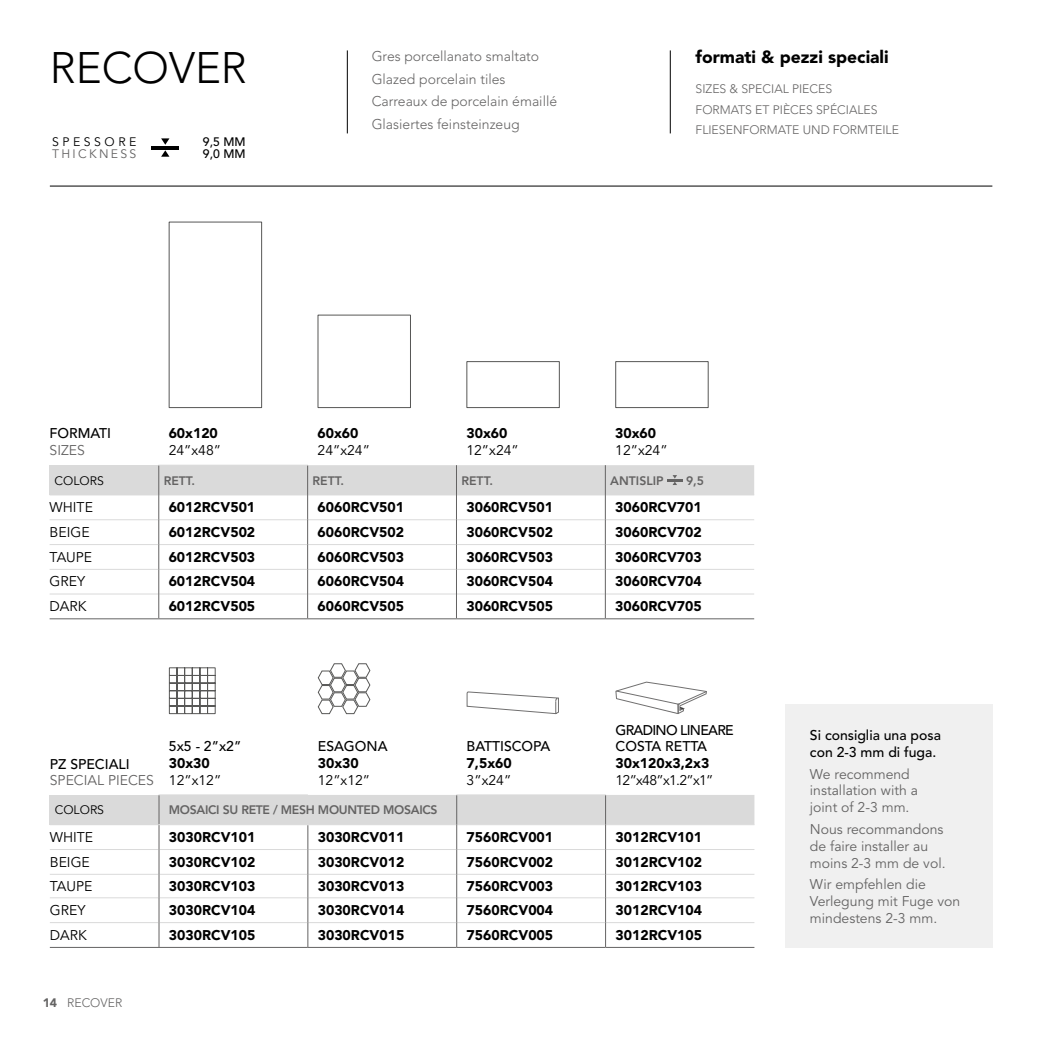
<style>
.page{position:relative;width:1042px;height:1042px;background:#fff}
.page>*{position:absolute;margin:0;border:0;box-sizing:border-box;transform-origin:0 0}
.t1{font:300 43.75px "Avenir LT Std";color:#000}
.t2{font:900 17.5px "Avenir LT Std";color:#000}
.t3{font:900 14px "Avenir LT Std";color:#000}
.t4{font:14px/16.8px "Avenir LT Std";color:#646363}
.t5{font:14px "Avenir LT Std";color:#000}
.t6{font:300 14px/22.6px "Avenir LT Std";color:#646363}
.t7{font:500 14px/16.8px "Avenir LT Std";color:#000}
.t8{font:500 14px/16.8px "Avenir LT Std";letter-spacing:-.05em;color:#000}
.t9{font:300 12.25px/20.5px "Avenir LT Std";color:#646363}
.t10{font:800 12.25px "Avenir LT Std";letter-spacing:-.025em;color:#646363}
.t11{font:12.25px "Avenir LT Std";color:#000}
.t12{font:500 12.25px/12.2px "Avenir LT Std";color:#000}
.t13{font:12.25px "Avenir LT Std";letter-spacing:.19em;color:#646363}
.t14{font:12.25px "Avenir LT Std";letter-spacing:.29em;color:#000}
.t15{font:800 12.25px "Avenir LT Std";color:#646363}
.s1{font-weight:900}
</style>
<div class="page">
<hr style="left:50px;top:186px;width:942px;height:1px;background:#000">
<hr style="left:347px;top:50px;width:1px;height:83px;background:#000">
<hr style="left:670px;top:50px;width:1px;height:83px;background:#000">
<svg style="left:161px;top:138px;width:8px;height:19px"></svg>
<hr style="left:151px;top:146px;width:28px;height:3px;background:#000">
<div style="left:50px;top:465px;width:109px;height:30px;background:#dadada"></div>
<hr style="left:50px;top:519px;width:108px;height:1px;background:#dadada">
<hr style="left:50px;top:544px;width:108px;height:1px;background:#dadada">
<hr style="left:50px;top:569px;width:108px;height:1px;background:#dadada">
<hr style="left:50px;top:593px;width:108px;height:1px;background:#dadada">
<hr style="left:50px;top:618px;width:109px;height:1px;background:#646363">
<hr style="left:159px;top:618px;width:149px;height:1px;background:#646363">
<hr style="left:308px;top:618px;width:148px;height:1px;background:#646363">
<hr style="left:456px;top:618px;width:149px;height:1px;background:#646363">
<hr style="left:605px;top:618px;width:149px;height:1px;background:#646363">
<div style="left:169px;top:222px;width:93px;height:186px;border:1px solid #575756"></div>
<div style="left:317px;top:315px;width:94px;height:93px;border:1px solid #575756"></div>
<div style="left:466px;top:361px;width:94px;height:47px;border:1px solid #575756"></div>
<div style="left:615px;top:361px;width:93px;height:47px;border:1px solid #575756"></div>
<svg style="left:158px;top:465px;width:596px;height:153px"></svg>
<div style="left:50px;top:795px;width:109px;height:29px;background:#dadada"></div>
<hr style="left:159px;top:794px;width:149px;height:1px;background:#dadada">
<hr style="left:456px;top:794px;width:150px;height:1px;background:#dadada">
<hr style="left:50px;top:849px;width:109px;height:1px;background:#dadada">
<hr style="left:50px;top:874px;width:109px;height:1px;background:#dadada">
<hr style="left:50px;top:897px;width:109px;height:1px;background:#dadada">
<hr style="left:50px;top:922px;width:109px;height:1px;background:#dadada">
<hr style="left:50px;top:824px;width:109px;height:1px;background:#dadada">
<hr style="left:159px;top:947px;width:149px;height:1px;background:#646363">
<hr style="left:308px;top:947px;width:149px;height:1px;background:#646363">
<svg style="left:159px;top:795px;width:595px;height:152px"></svg>
<hr style="left:50px;top:947px;width:109px;height:1px;background:#646363">
<hr style="left:457px;top:947px;width:148px;height:1px;background:#646363">
<hr style="left:605px;top:947px;width:149px;height:1px;background:#646363">
<svg style="left:168px;top:667px;width:48px;height:47px"></svg>
<svg style="left:317px;top:663px;width:54px;height:51px"></svg>
<svg style="left:466px;top:691px;width:93px;height:23px"></svg>
<svg style="left:615px;top:681px;width:92px;height:33px"></svg>
<div style="left:785px;top:705px;width:207px;height:243px;background:#f0f0f0"></div>
<h1 class="t1" style="left:50px;top:42px;width:199px">RECOVER</h1>
<p class="t14" style="left:52px;top:135px;width:86px">SPESSORE</p>
<p class="t13" style="left:52px;top:147px;width:86px">THICKNESS</p>
<p class="t12" style="left:203px;top:136px;width:44px">9,5 MM<br>9,0 MM</p>
<p class="t6" style="left:372px;top:45px;width:187px">Gres porcellanato smaltato<br>Glazed porcelain tiles<br>Carreaux de porcelain émaillé<br>Glasiertes feinsteinzeug</p>
<p class="t2" style="left:695px;top:46px;width:195px">formati &amp; pezzi speciali</p>
<p class="t9" style="left:695px;top:79px;width:205px">SIZES &amp; SPECIAL PIECES<br>FORMATS ET PIÈCES SPÉCIALES<br>FLIESENFORMATE UND FORMTEILE</p>
<p class="t7" style="left:50px;top:425px;width:63px">FORMATI</p>
<p class="t4" style="left:50px;top:442px;width:37px">SIZES</p>
<p class="t3" style="left:169px;top:425px;width:51px">60x120</p>
<p class="t5" style="left:169px;top:442px;width:54px">24”x48”</p>
<p class="t3" style="left:317px;top:425px;width:42px">60x60</p>
<p class="t5" style="left:317px;top:442px;width:54px">24”x24”</p>
<p class="t3" style="left:466px;top:425px;width:42px">30x60</p>
<p class="t5" style="left:466px;top:442px;width:54px">12”x24”</p>
<p class="t3" style="left:615px;top:425px;width:42px">30x60</p>
<p class="t5" style="left:615px;top:442px;width:54px">12”x24”</p>
<p class="t11" style="left:55px;top:473px;width:51px">COLORS</p>
<p class="t10" style="left:164px;top:473px;width:33px">RETT.</p>
<p class="t10" style="left:313px;top:473px;width:33px">RETT.</p>
<p class="t10" style="left:461px;top:473px;width:33px">RETT.</p>
<p class="t15" style="left:610px;top:473px;width:55px">ANTISLIP</p>
<p class="t10" style="left:686px;top:473px;width:20px">9,5</p>
<p class="t5" style="left:50px;top:499px;width:45px">WHITE</p>
<p class="t3" style="left:169px;top:499px;width:88px">6012RCV501</p>
<p class="t3" style="left:317px;top:499px;width:88px">6060RCV501</p>
<p class="t3" style="left:466px;top:499px;width:88px">3060RCV501</p>
<p class="t3" style="left:615px;top:499px;width:88px">3060RCV701</p>
<p class="t5" style="left:50px;top:524px;width:42px">BEIGE</p>
<p class="t3" style="left:169px;top:523px;width:88px">6012RCV502</p>
<p class="t3" style="left:317px;top:523px;width:88px">6060RCV502</p>
<p class="t3" style="left:466px;top:523px;width:88px">3060RCV502</p>
<p class="t3" style="left:615px;top:523px;width:88px">3060RCV702</p>
<p class="t5" style="left:50px;top:549px;width:44px">TAUPE</p>
<p class="t3" style="left:169px;top:548px;width:88px">6012RCV503</p>
<p class="t3" style="left:317px;top:548px;width:88px">6060RCV503</p>
<p class="t3" style="left:466px;top:548px;width:88px">3060RCV503</p>
<p class="t3" style="left:615px;top:548px;width:88px">3060RCV703</p>
<p class="t5" style="left:50px;top:573px;width:37px">GREY</p>
<p class="t3" style="left:169px;top:573px;width:88px">6012RCV504</p>
<p class="t3" style="left:317px;top:573px;width:88px">6060RCV504</p>
<p class="t3" style="left:466px;top:573px;width:88px">3060RCV504</p>
<p class="t3" style="left:615px;top:573px;width:88px">3060RCV704</p>
<p class="t5" style="left:50px;top:598px;width:39px">DARK</p>
<p class="t3" style="left:169px;top:598px;width:88px">6012RCV505</p>
<p class="t3" style="left:317px;top:598px;width:88px">6060RCV505</p>
<p class="t3" style="left:466px;top:598px;width:88px">3060RCV505</p>
<p class="t3" style="left:615px;top:598px;width:88px">3060RCV705</p>
<p class="t7" style="left:50px;top:756px;width:81px">PZ SPECIALI</p>
<p class="t4" style="left:50px;top:772px;width:106px">SPECIAL PIECES</p>
<p class="t7" style="left:169px;top:738px;width:74px">5x5 - 2”x2”</p>
<p class="t3" style="left:169px;top:755px;width:42px">30x30</p>
<p class="t5" style="left:169px;top:772px;width:54px">12”x12”</p>
<p class="t7" style="left:318px;top:738px;width:71px">ESAGONA</p>
<p class="t3" style="left:318px;top:755px;width:42px">30x30</p>
<p class="t5" style="left:318px;top:772px;width:54px">12”x12”</p>
<p class="t7" style="left:467px;top:738px;width:85px">BATTISCOPA</p>
<p class="t3" style="left:467px;top:755px;width:47px">7,5x60</p>
<p class="t5" style="left:467px;top:772px;width:46px">3”x24”</p>
<p class="t8" style="left:615px;top:722px;width:120px">GRADINO LINEARE<br>COSTA RETTA</p>
<p class="t3" style="left:615px;top:755px;width:95px">30x120x3,2x3</p>
<p class="t5" style="left:615px;top:772px;width:99px">12”x48”x1.2”x1”</p>
<p class="t11" style="left:55px;top:803px;width:51px">COLORS</p>
<p class="t10" style="left:169px;top:803px;width:270px">MOSAICI SU RETE / MESH MOUNTED MOSAICS</p>
<p class="t5" style="left:50px;top:829px;width:45px">WHITE</p>
<p class="t3" style="left:169px;top:829px;width:88px">3030RCV101</p>
<p class="t3" style="left:318px;top:829px;width:88px">3030RCV011</p>
<p class="t3" style="left:467px;top:829px;width:88px">7560RCV001</p>
<p class="t3" style="left:615px;top:829px;width:88px">3012RCV101</p>
<p class="t5" style="left:50px;top:854px;width:42px">BEIGE</p>
<p class="t3" style="left:169px;top:854px;width:88px">3030RCV102</p>
<p class="t3" style="left:318px;top:854px;width:88px">3030RCV012</p>
<p class="t3" style="left:467px;top:854px;width:88px">7560RCV002</p>
<p class="t3" style="left:615px;top:854px;width:88px">3012RCV102</p>
<p class="t5" style="left:50px;top:878px;width:44px">TAUPE</p>
<p class="t3" style="left:169px;top:878px;width:88px">3030RCV103</p>
<p class="t3" style="left:318px;top:878px;width:88px">3030RCV013</p>
<p class="t3" style="left:467px;top:878px;width:88px">7560RCV003</p>
<p class="t3" style="left:615px;top:878px;width:88px">3012RCV103</p>
<p class="t5" style="left:50px;top:902px;width:37px">GREY</p>
<p class="t3" style="left:169px;top:902px;width:88px">3030RCV104</p>
<p class="t3" style="left:318px;top:902px;width:88px">3030RCV014</p>
<p class="t3" style="left:467px;top:902px;width:88px">7560RCV004</p>
<p class="t3" style="left:615px;top:902px;width:88px">3012RCV104</p>
<p class="t5" style="left:50px;top:927px;width:39px">DARK</p>
<p class="t3" style="left:169px;top:927px;width:88px">3030RCV105</p>
<p class="t3" style="left:318px;top:927px;width:88px">3030RCV015</p>
<p class="t3" style="left:467px;top:927px;width:88px">7560RCV005</p>
<p class="t3" style="left:615px;top:927px;width:88px">3012RCV105</p>
<p class="t9" style="left:43px;top:992px;width:81px"><span class="s1">14</span> RECOVER</p>
<p class="t7" style="left:810px;top:727px;width:132px">Si consiglia una posa con 2-3 mm di fuga.</p>
<p class="t4" style="left:810px;top:766px;width:110px">We recommend installation with a joint of 2-3 mm.</p>
<p class="t4" style="left:810px;top:821px;width:137px">Nous recommandons de faire installer au moins 2-3 mm de vol.</p>
<p class="t4" style="left:810px;top:876px;width:152px">Wir empfehlen die<br>Verlegung mit Fuge von mindestens 2-3 mm.</p>
</div>
